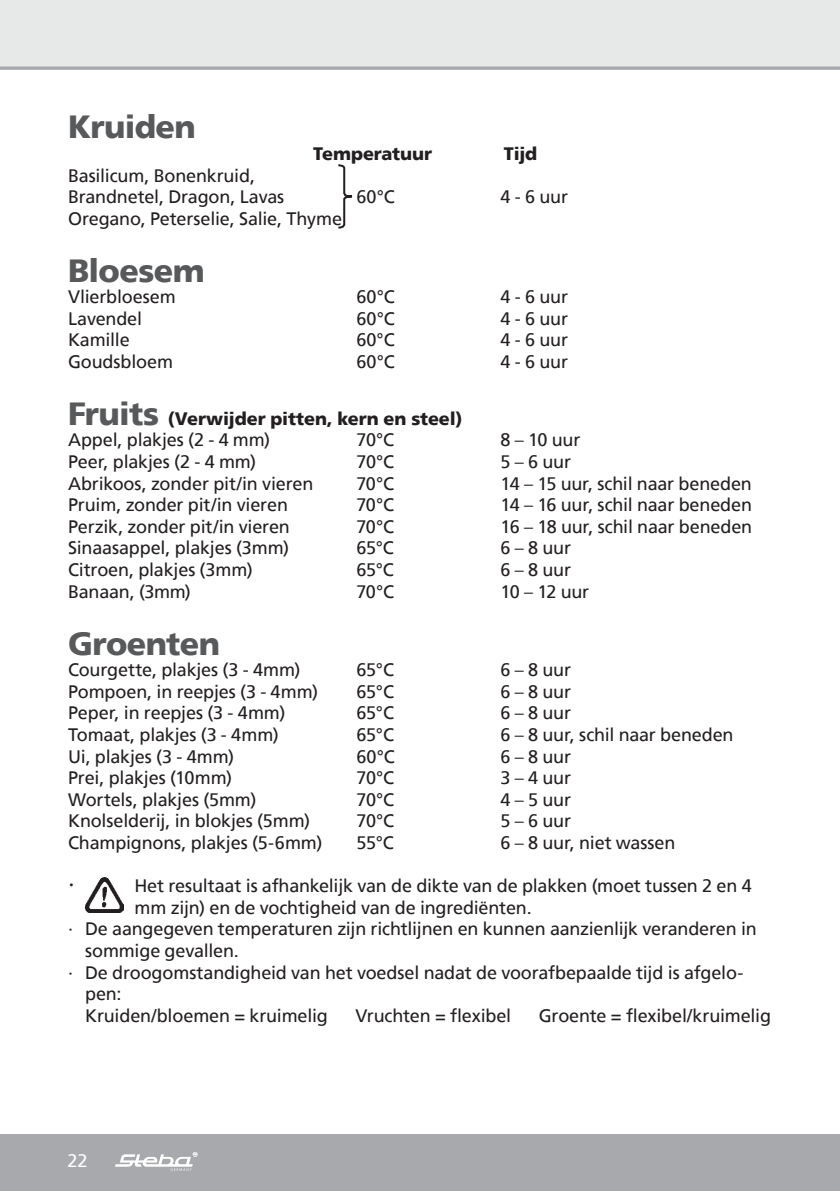
<style>
.page{position:relative;width:840px;height:1191px;background:#fff}
.page>*{position:absolute;margin:0;border:0;box-sizing:border-box;transform-origin:0 0}
.t1{font:900 32px "Frutiger";letter-spacing:-.02em;color:#58595b}
.t2{font:24px "Frutiger";color:#231f20}
.t3{font:18px/21.6px "Frutiger";letter-spacing:-.01em;color:#231f20}
.t4{font:900 18px/21.6px "Frutiger";letter-spacing:-.005em;color:#231f20}
.t5{font:18px "Frutiger";color:#fff}
.s1{font-size:32px;color:#58595b}
.s2{font-weight:400}
</style>
<div class="page">
<div style="left:0;top:0;width:839px;height:68px;background:#e7e8e8"></div>
<hr style="left:839px;top:1134px;width:1px;height:57px;background:#a7a9ac">
<div style="left:0;top:1134px;width:839px;height:57px;background:#a7a9ac"></div>
<svg style="left:115px;top:1152px;width:82px;height:18px"></svg>
<svg style="left:0;top:66px;width:839px;height:4px;background:#b2b4b7"></svg>
<svg style="left:338px;top:164px;width:15px;height:65px"></svg>
<img style="left:85px;top:877px;width:38px;height:35px">
<h1 class="t1" style="left:68px;top:108px;width:129px">Kruiden</h1>
<p class="t3" style="left:68px;top:164px;width:217px">Basilicum, Bonenkruid,<br>Brandnetel, Dragon, Lavas</p>
<p class="t4" style="left:313px;top:142px;width:120px">Temperatuur</p>
<p class="t4" style="left:503px;top:142px;width:35px">Tijd</p>
<p class="t3" style="left:356px;top:186px;width:40px">60°C</p>
<p class="t3" style="left:500px;top:186px;width:69px">4 - 6 uur</p>
<p class="t3" style="left:68px;top:207px;width:275px">Oregano, Peterselie, Salie, Thyme</p>
<h1 class="t1" style="left:68px;top:251px;width:138px">Bloesem</h1>
<p class="t3" style="left:68px;top:286px;width:109px">Vlierbloesem</p>
<p class="t3" style="left:356px;top:286px;width:40px">60°C</p>
<p class="t3" style="left:500px;top:286px;width:69px">4 - 6 uur</p>
<p class="t3" style="left:68px;top:307px;width:75px">Lavendel</p>
<p class="t3" style="left:356px;top:307px;width:40px">60°C</p>
<p class="t3" style="left:500px;top:307px;width:69px">4 - 6 uur</p>
<p class="t3" style="left:68px;top:329px;width:63px">Kamille</p>
<p class="t3" style="left:356px;top:329px;width:40px">60°C</p>
<p class="t3" style="left:500px;top:329px;width:69px">4 - 6 uur</p>
<p class="t3" style="left:68px;top:351px;width:106px">Goudsbloem</p>
<p class="t3" style="left:356px;top:351px;width:40px">60°C</p>
<p class="t3" style="left:500px;top:351px;width:69px">4 - 6 uur</p>
<p class="t4" style="left:68px;top:407px;width:395px"><span class="s1">Fruits</span> (Verwijder pitten, kern en steel)<br><span class="s2">Appel, plakjes (2 - 4 mm)</span></p>
<p class="t3" style="left:356px;top:429px;width:39px">70°C</p>
<p class="t3" style="left:500px;top:429px;width:81px">8 – 10 uur</p>
<p class="t3" style="left:68px;top:451px;width:189px">Peer, plakjes (2 - 4 mm)</p>
<p class="t3" style="left:356px;top:451px;width:39px">70°C</p>
<p class="t3" style="left:500px;top:451px;width:72px">5 – 6 uur</p>
<p class="t3" style="left:68px;top:472px;width:247px">Abrikoos, zonder pit/in vieren</p>
<p class="t3" style="left:356px;top:472px;width:39px">70°C</p>
<p class="t3" style="left:500px;top:472px;width:253px">14 – 15 uur, schil naar beneden</p>
<p class="t3" style="left:68px;top:494px;width:221px">Pruim, zonder pit/in vieren</p>
<p class="t3" style="left:356px;top:494px;width:39px">70°C</p>
<p class="t3" style="left:500px;top:494px;width:253px">14 – 16 uur, schil naar beneden</p>
<p class="t3" style="left:68px;top:515px;width:223px">Perzik, zonder pit/in vieren</p>
<p class="t3" style="left:356px;top:515px;width:39px">70°C</p>
<p class="t3" style="left:500px;top:515px;width:253px">16 – 18 uur, schil naar beneden</p>
<p class="t3" style="left:68px;top:537px;width:222px">Sinaasappel, plakjes (3mm)</p>
<p class="t3" style="left:356px;top:537px;width:39px">65°C</p>
<p class="t3" style="left:500px;top:537px;width:72px">6 – 8 uur</p>
<p class="t3" style="left:68px;top:559px;width:186px">Citroen, plakjes (3mm)</p>
<p class="t3" style="left:356px;top:559px;width:39px">65°C</p>
<p class="t3" style="left:500px;top:559px;width:72px">6 – 8 uur</p>
<p class="t3" style="left:68px;top:580px;width:124px">Banaan, (3mm)</p>
<p class="t3" style="left:356px;top:580px;width:39px">70°C</p>
<p class="t3" style="left:500px;top:580px;width:90px">10 – 12 uur</p>
<h1 class="t1" style="left:68px;top:624px;width:153px">Groenten</h1>
<p class="t3" style="left:68px;top:659px;width:234px">Courgette, plakjes (3 - 4mm)</p>
<p class="t3" style="left:356px;top:659px;width:39px">65°C</p>
<p class="t3" style="left:500px;top:659px;width:72px">6 – 8 uur</p>
<p class="t3" style="left:68px;top:680px;width:251px">Pompoen, in reepjes (3 - 4mm)</p>
<p class="t3" style="left:356px;top:680px;width:39px">65°C</p>
<p class="t3" style="left:500px;top:680px;width:72px">6 – 8 uur</p>
<p class="t3" style="left:68px;top:702px;width:219px">Peper, in reepjes (3 - 4mm)</p>
<p class="t3" style="left:356px;top:702px;width:39px">65°C</p>
<p class="t3" style="left:500px;top:702px;width:72px">6 – 8 uur</p>
<p class="t3" style="left:68px;top:723px;width:212px">Tomaat, plakjes (3 - 4mm)</p>
<p class="t3" style="left:356px;top:723px;width:39px">65°C</p>
<p class="t3" style="left:500px;top:723px;width:234px">6 – 8 uur, schil naar beneden</p>
<p class="t3" style="left:68px;top:745px;width:167px">Ui, plakjes (3 - 4mm)</p>
<p class="t3" style="left:356px;top:745px;width:40px">60°C</p>
<p class="t3" style="left:500px;top:745px;width:72px">6 – 8 uur</p>
<p class="t3" style="left:68px;top:767px;width:165px">Prei, plakjes (10mm)</p>
<p class="t3" style="left:356px;top:767px;width:39px">70°C</p>
<p class="t3" style="left:500px;top:767px;width:72px">3 – 4 uur</p>
<p class="t3" style="left:68px;top:788px;width:190px">Wortels, plakjes (5mm)</p>
<p class="t3" style="left:356px;top:788px;width:39px">70°C</p>
<p class="t3" style="left:500px;top:788px;width:72px">4 – 5 uur</p>
<p class="t3" style="left:68px;top:810px;width:243px">Knolselderij, in blokjes (5mm)</p>
<p class="t3" style="left:356px;top:810px;width:39px">70°C</p>
<p class="t3" style="left:500px;top:810px;width:72px">5 – 6 uur</p>
<p class="t3" style="left:68px;top:831px;width:255px">Champignons, plakjes (5-6mm)</p>
<p class="t3" style="left:356px;top:831px;width:39px">55°C</p>
<p class="t3" style="left:500px;top:831px;width:176px">6 – 8 uur, niet wassen</p>
<h2 class="t2" style="left:68px;top:869px;width:8px">∙</h2>
<p class="t3" style="left:134px;top:875px;width:618px">Het resultaat is afhankelijk van de dikte van de plakken (moet tussen 2 en 4</p>
<p class="t3" style="left:134px;top:896px;width:398px">mm zijn) en de vochtigheid van de ingrediënten.</p>
<p class="t3" style="left:68px;top:918px;width:690px">∙ De aangegeven temperaturen zijn richtlijnen en kunnen aanzienlijk veranderen in</p>
<p class="t3" style="left:85px;top:939px;width:155px">sommige gevallen.</p>
<p class="t3" style="left:68px;top:961px;width:676px">∙ De droogomstandigheid van het voedsel nadat de voorafbepaalde tijd is afgelo-</p>
<p class="t3" style="left:85px;top:983px;width:38px">pen:</p>
<p class="t3" style="left:85px;top:1004px;width:244px">Kruiden/bloemen = kruimelig</p>
<p class="t3" style="left:355px;top:1004px;width:157px">Vruchten = flexibel</p>
<p class="t3" style="left:538px;top:1004px;width:234px">Groente = flexibel/kruimelig</p>
<p class="t5" style="left:67px;top:1149px;width:22px">22</p>
</div>
